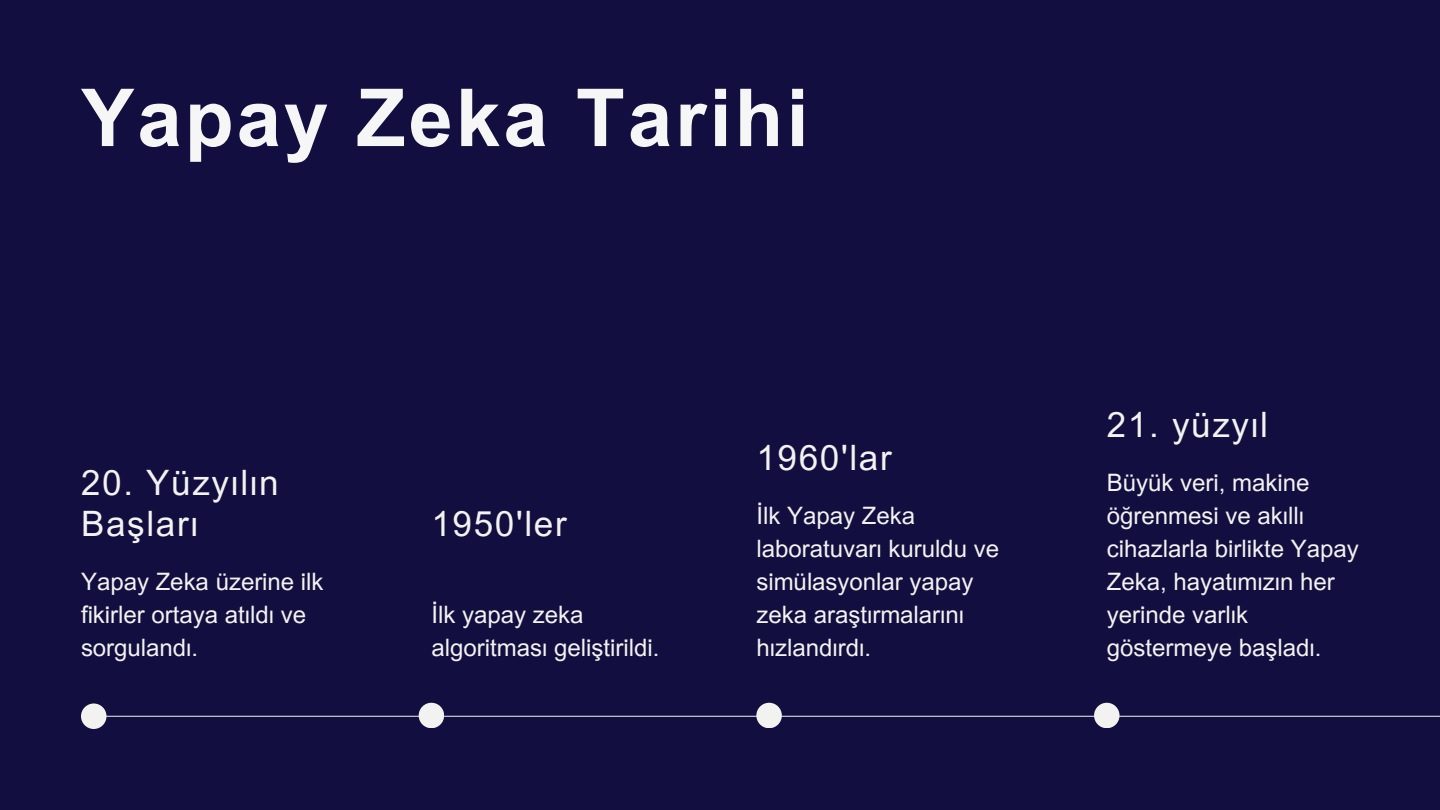
<style>
.page{position:relative;width:1440px;height:810px;background:#120e40}
.page>*{position:absolute;margin:0;border:0;box-sizing:border-box;transform-origin:0 0}
.t1{font:700 80px "Arial MT Pro";letter-spacing:.035em;color:#f6f6f7}
.t2{font:35px/41.2px "Arial MT Pro";letter-spacing:.05em;color:#f2f2f0}
.t3{font:24px/33px "Arial MT Pro";color:#f2f2f0}
</style>
<div class="page">
<hr style="left:81px;top:716px;width:1359px;height:1px;background:#f2f2f0">
<div style="left:81px;top:704px;width:25px;height:25px;background:#f2f2f0;border-radius:50%"></div>
<div style="left:419px;top:703px;width:25px;height:25px;background:#f2f2f0;border-radius:50%"></div>
<div style="left:756px;top:703px;width:26px;height:25px;background:#f2f2f0;border-radius:50%"></div>
<div style="left:1094px;top:703px;width:26px;height:25px;background:#f2f2f0;border-radius:50%"></div>
<h1 class="t1" style="left:81px;top:88px;width:718px">Yapay Zeka Tarihi</h1>
<p class="t2" style="left:81px;top:466px;width:199px">20. Yüzyılın<br>Başları</p>
<h2 class="t3" style="left:81px;top:568px;width:244px">Yapay Zeka üzerine ilk fikirler ortaya atıldı ve sorgulandı.</h2>
<p class="t2" style="left:431px;top:508px;width:137px">1950'ler</p>
<h2 class="t3" style="left:431px;top:601px;width:229px">İlk yapay zeka algoritması geliştirildi.</h2>
<p class="t2" style="left:756px;top:442px;width:137px">1960'lar</p>
<h2 class="t3" style="left:756px;top:502px;width:244px">İlk Yapay Zeka laboratuvarı kuruldu ve simülasyonlar yapay zeka araştırmalarını hızlandırdı.</h2>
<p class="t2" style="left:1107px;top:409px;width:163px">21. yüzyıl</p>
<h2 class="t3" style="left:1107px;top:469px;width:253px">Büyük veri, makine öğrenmesi ve akıllı cihazlarla birlikte Yapay<br>Zeka, hayatımızın her yerinde varlık</h2>
<p class="t3" style="left:1107px;top:634px;width:216px">göstermeye başladı.</p>
</div>
